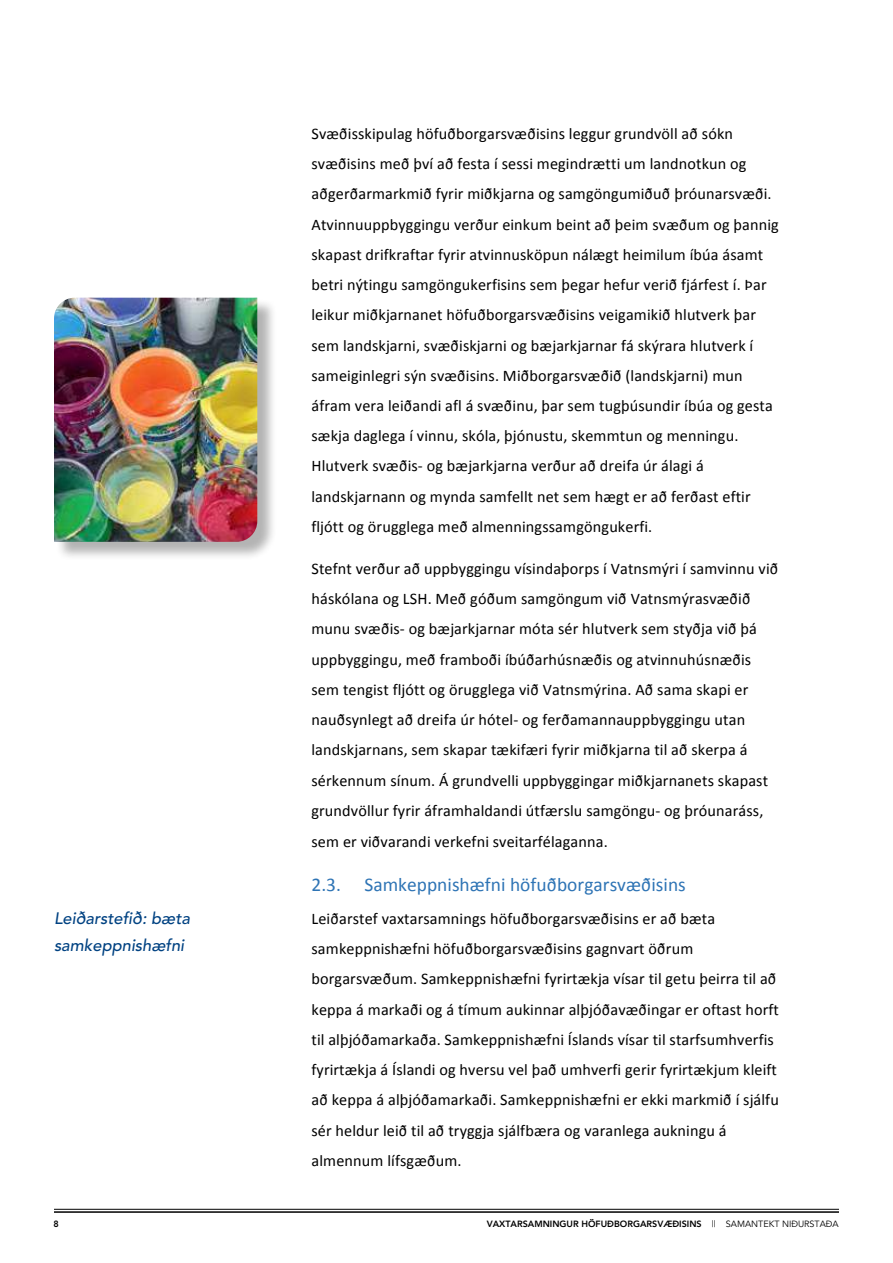
<style>
.page{position:relative;width:893px;height:1263px;background:#fff}
.page>*{position:absolute;margin:0;border:0;box-sizing:border-box;transform-origin:0 0}
.t1{font:19.5px "Calibri";color:#2e74b5}
.t2{font:italic 500 16.5px/27px "Avenir IS";color:#004282}
.t3{font:16.2px/30.3px "Calibri";letter-spacing:.01em;color:#000}
.t4{font:800 9px "Avenir IS";color:#000}
.s1{font-weight:400}
</style>
<div class="page">
<hr style="left:54px;top:1211px;width:785px;height:2px;background:#000">
<hr style="left:54px;top:1209px;width:785px;height:1px;background:#000">
<div style="left:56px;top:299px;width:221px;height:263px;background:#000;opacity:.3"></div>
<img style="left:54px;top:298px;width:203px;height:244px">
<p class="t2" style="left:54px;top:905px;width:138px">Leiðarstefið: bæta samkeppnishæfni</p>
<p class="t3" style="left:311px;top:118px;width:469px">Svæðisskipulag höfuðborgarsvæðisins leggur grundvöll að sókn svæðisins með því að festa í sessi megindrætti um landnotkun og aðgerðarmarkmið fyrir miðkjarna og samgöngumiðuð þróunarsvæði.<br>Atvinnuuppbyggingu verður einkum beint að þeim svæðum og þannig skapast drifkraftar fyrir atvinnusköpun nálægt heimilum íbúa ásamt betri nýtingu samgöngukerfisins sem þegar hefur verið fjárfest í. Þar leikur miðkjarnanet höfuðborgarsvæðisins veigamikið hlutverk þar sem landskjarni, svæðiskjarni og bæjarkjarnar fá skýrara hlutverk í sameiginlegri sýn svæðisins. Miðborgarsvæðið (landskjarni) mun áfram vera leiðandi afl á svæðinu, þar sem tugþúsundir íbúa og gesta sækja daglega í vinnu, skóla, þjónustu, skemmtun og menningu.<br>Hlutverk svæðis--‐ og bæjarkjarna verður að dreifa úr álagi á landskjarnann og mynda samfellt net sem hægt er að ferðast eftir fljótt og örugglega með almenningssamgöngukerfi.</p>
<p class="t3" style="left:311px;top:553px;width:468px">Stefnt verður að uppbyggingu vísindaþorps í Vatnsmýri í samvinnu við háskólana og LSH. Með góðum samgöngum við Vatnsmýrasvæðið munu svæðis--‐ og bæjarkjarnar móta sér hlutverk sem styðja við þá uppbyggingu, með framboði íbúðarhúsnæðis og atvinnuhúsnæðis sem tengist fljótt og örugglega við Vatnsmýrina. Að sama skapi er nauðsynlegt að dreifa úr hótel--‐ og ferðamannauppbyggingu utan landskjarnans, sem skapar tækifæri fyrir miðkjarna til að skerpa á sérkennum sínum. Á grundvelli uppbyggingar miðkjarnanets skapast grundvöllur fyrir áframhaldandi útfærslu samgöngu--‐ og þróunaráss, sem er viðvarandi verkefni sveitarfélaganna.</p>
<p class="t1" style="left:311px;top:872px;width:376px">2.3. Samkeppnishæfni höfuðborgarsvæðisins</p>
<p class="t3" style="left:311px;top:903px;width:469px">Leiðarstef vaxtarsamnings höfuðborgarsvæðisins er að bæta samkeppnishæfni höfuðborgarsvæðisins gagnvart öðrum borgarsvæðum. Samkeppnishæfni fyrirtækja vísar til getu þeirra til að keppa á markaði og á tímum aukinnar alþjóðavæðingar er oftast horft til alþjóðamarkaða. Samkeppnishæfni Íslands vísar til starfsumhverfis fyrirtækja á Íslandi og hversu vel það umhverfi gerir fyrirtækjum kleift að keppa á alþjóðamarkaði. Samkeppnishæfni er ekki markmið í sjálfu sér heldur leið til að tryggja sjálfbæra og varanlega aukningu á almennum lífsgæðum.</p>
<p class="t4" style="left:54px;top:1218px;width:7px">8</p>
<p class="t4" style="left:487px;top:1218px;width:353px">VAXTARSAMNINGUR HÖFUÐBORGARSVÆÐISINS <span class="s1">|| SAMANTEKT NIÐURSTAÐA</span></p>
</div>
